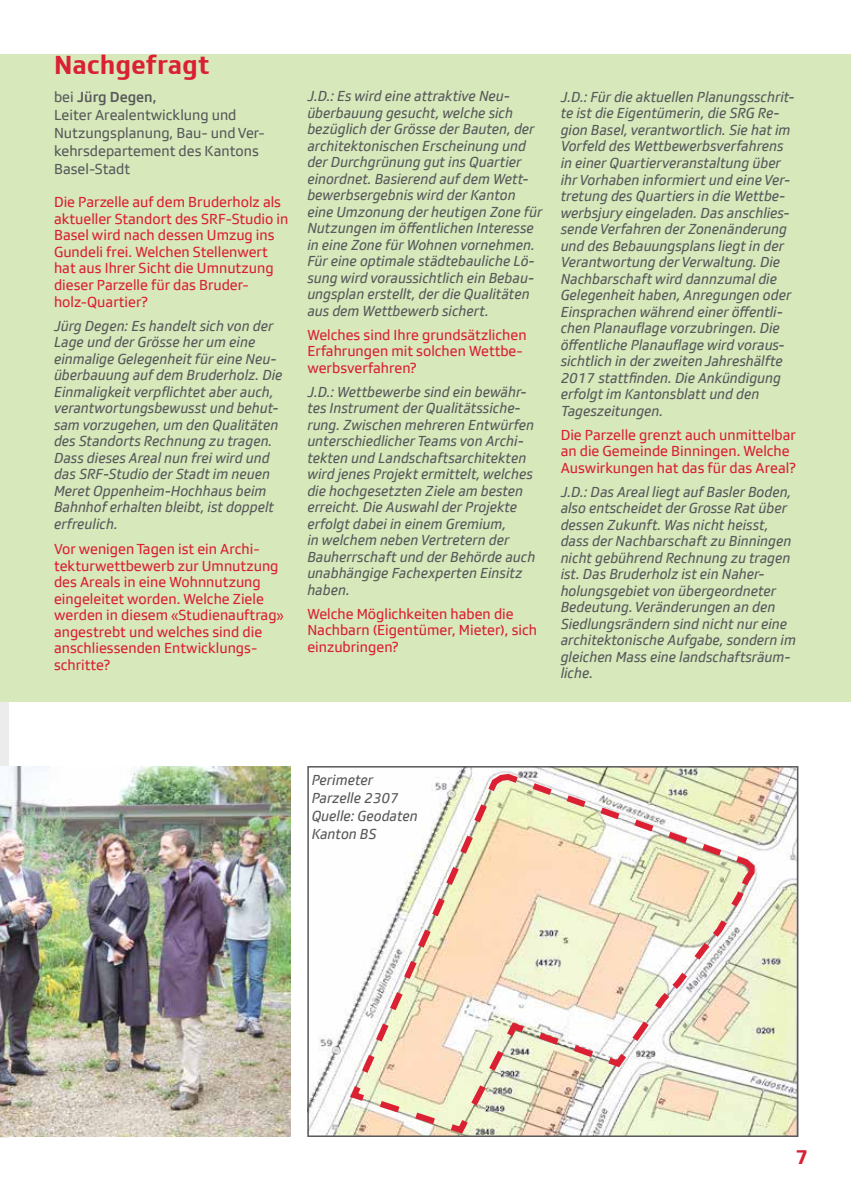
<style>
.page{position:relative;width:851px;height:1191px;background:#fff}
.page>*{position:absolute;margin:0;border:0;box-sizing:border-box;transform-origin:0 0}
.t1{font:700 27px "SRGSSR Type";color:#da2032}
.t2{font:700 21px "SRGSSR Type";color:#da2032}
.t3{font:italic 15px/16.5px "SRGSSR Type";color:#58595b}
.t4{font:15px/16.5px "SRGSSR Type";color:#da2032}
.t5{font:15px/18px "SRGSSR Type";color:#58595b}
.s1{font-weight:500}
.s2{font-family:"Gill Sans"}
</style>
<div class="page">
<div style="left:0;top:54px;width:9px;height:1083px;background:#ececed"></div>
<img style="left:310px;top:769px;width:485px;height:365px">
<div style="left:0;top:54px;width:850px;height:648px;background:#d7e9bb"></div>
<img style="left:0;top:766px;width:290px;height:371px">
<svg style="left:346px;top:771px;width:411px;height:363px"></svg>
<div style="left:307px;top:766px;width:491px;height:371px;border:2px solid #58595b"></div>
<h1 class="t1" style="left:54px;top:48px;width:157px">Nachgefragt</h1>
<p class="t5" style="left:54px;top:88px;width:212px">bei <span class="s1">Jürg Degen,<br></span>Leiter Arealentwicklung und<br>Nutzungsplanung, Bau- und Ver&shy;kehrsdepartement des Kantons<br>Basel-Stadt</p>
<p class="t4" style="left:54px;top:194px;width:236px">Die Parzelle auf dem Bruderholz als aktueller Standort des SRF-Studio in<br>Basel wird nach dessen Umzug ins<br>Gundeli frei. Welchen Stellenwert hat aus Ihrer Sicht die Umnutzung dieser Parzelle für das Bruder&shy;holz-Quartier?</p>
<p class="t3" style="left:54px;top:317px;width:230px">Jürg Degen: Es handelt sich von der<br>Lage und der Grösse her um eine einmalige Gelegenheit für eine Neu&shy;überbauung auf dem Bruderholz. Die<br>Einmaligkeit verpflichtet aber auch, verantwortungsbewusst und behut&shy;sam vorzugehen, um den Qualitäten des Standorts Rechnung zu tragen.<br>Dass dieses Areal nun frei wird und das SRF-Studio der Stadt im neuen<br>Meret Oppenheim-Hochhaus beim<br>Bahnhof erhalten bleibt, ist doppelt erfreulich.</p>
<p class="t4" style="left:54px;top:541px;width:231px">Vor wenigen Tagen ist ein Archi&shy;tekturwettbewerb zur Umnutzung des Areals in eine Wohnnutzung eingeleitet worden. Welche Ziele werden in diesem <span class="s2">«</span>Studienauftrag<span class="s2">» </span>angestrebt und welches sind die anschliessenden Entwicklungs&shy;schritte?</p>
<p class="t3" style="left:307px;top:88px;width:236px">J.D.: Es wird eine attraktive Neu&shy;überbauung gesucht, welche sich bezüglich der Grösse der Bauten, der architektonischen Erscheinung und der Durchgrünung gut ins Quartier einordnet. Basierend auf dem Wett&shy;bewerbsergebnis wird der Kanton eine Umzonung der heutigen Zone für Nutzungen im öffentlichen Interesse in eine Zone für Wohnen vornehmen.<br>Für eine optimale städtebauliche Lö&shy;sung wird voraussichtlich ein Bebau&shy;ungsplan erstellt, der die Qualitäten aus dem Wettbewerb sichert.</p>
<p class="t4" style="left:307px;top:326px;width:221px">Welches sind Ihre grundsätzlichen<br>Erfahrungen mit solchen Wettbe&shy;werbsverfahren?</p>
<p class="t3" style="left:307px;top:383px;width:229px">J.D.: Wettbewerbe sind ein bewähr&shy;tes Instrument der Qualitätssiche&shy;rung. Zwischen mehreren Entwürfen unterschiedlicher Teams von Archi&shy;tekten und Landschaftsarchitekten wird jenes Projekt ermittelt, welches die hochgesetzten Ziele am besten erreicht. Die Auswahl der Projekte erfolgt dabei in einem Gremium,<br>in welchem neben Vertretern der Bauherrschaft und der Behörde auch unabhängige Fachexperten Einsitz haben.</p>
<p class="t4" style="left:307px;top:605px;width:231px">Welche Möglichkeiten haben die<br>Nachbarn (Eigentümer, Mieter), sich einzubringen?</p>
<p class="t3" style="left:560px;top:89px;width:235px">J.D.: Für die aktuellen Planungsschrit&shy;te ist die Eigentümerin, die SRG Re&shy;gion Basel, verantwortlich. Sie hat im Vorfeld des Wettbewerbsverfahrens in einer Quartierveranstaltung über ihr Vorhaben informiert und eine Ver&shy;tretung des Quartiers in die Wettbe&shy;werbsjury eingeladen. Das anschlies&shy;sende Verfahren der Zonenänderung und des Bebauungsplans liegt in der Verantwortung der Verwaltung. Die Nachbarschaft wird dannzumal die Gelegenheit haben, Anregungen oder Einsprachen während einer öffentli&shy;chen Planauflage vorzubringen. Die öffentliche Planauflage wird voraus&shy;sichtlich in der zweiten Jahreshälfte 2017 stattfinden. Die Ankündigung erfolgt im Kantonsblatt und den Tageszeitungen.</p>
<p class="t4" style="left:560px;top:426px;width:237px">Die Parzelle grenzt auch unmittelbar an die Gemeinde Binningen. Welche<br>Auswirkungen hat das für das Areal?</p>
<p class="t3" style="left:560px;top:483px;width:237px">J.D.: Das Areal liegt auf Basler Boden, also entscheidet der Grosse Rat über dessen Zukunft. Was nicht heisst, dass der Nachbarschaft zu Binningen nicht gebührend Rechnung zu tragen ist. Das Bruderholz ist ein Naher&shy;holungsgebiet von übergeordneter Bedeutung. Veränderungen an den Siedlungsrändern sind nicht nur eine architektonische Aufgabe, sondern im gleichen Mass eine landschaftsräum&shy;liche.</p>
<p class="t3" style="left:311px;top:771px;width:108px;line-height:18px">Perimeter<br>Parzelle 2307<br>Quelle: Geodaten<br>Kanton BS</p>
<h2 class="t2" style="left:795px;top:1144px;width:14px">7</h2>
</div>
